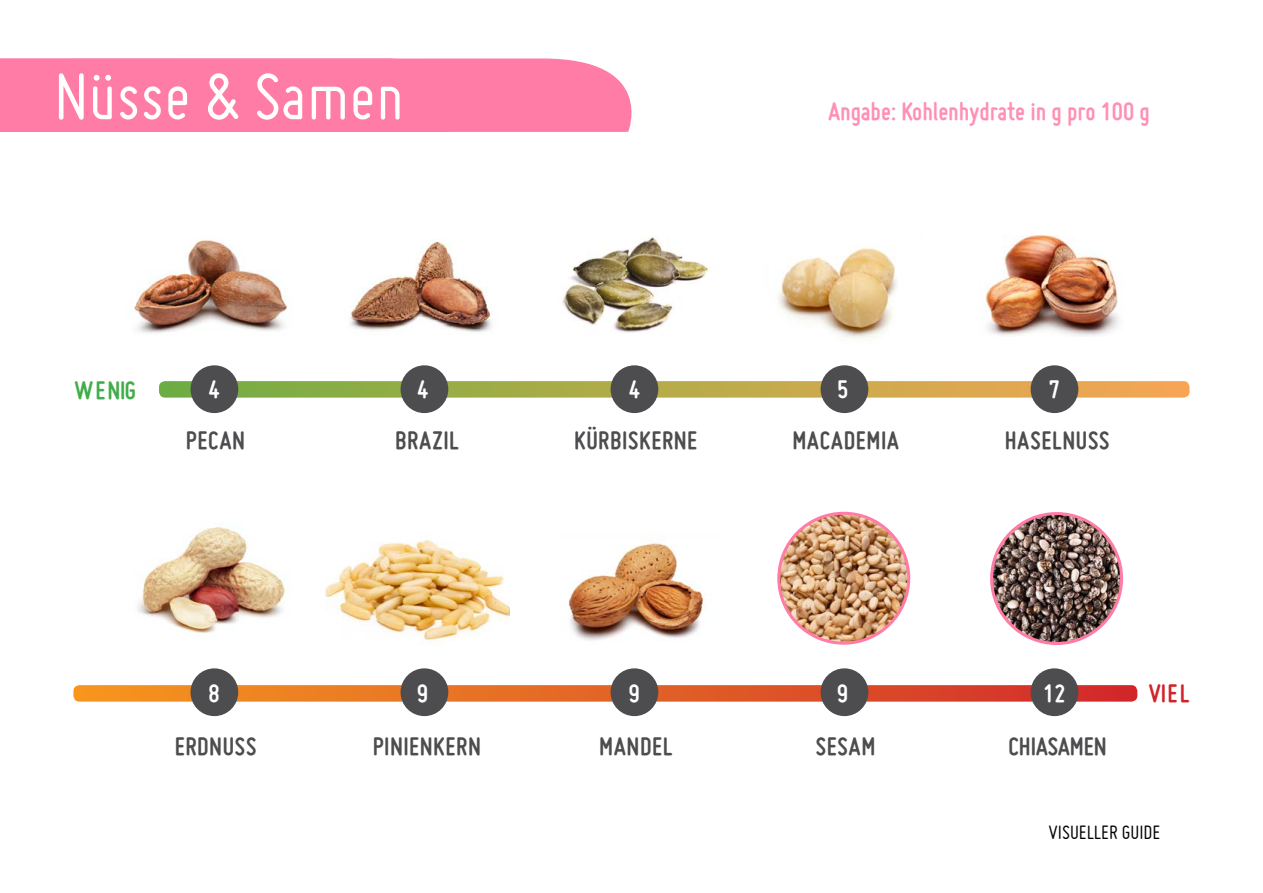
<style>
.page{position:relative;width:1263px;height:893px;background:#fff}
.page>*{position:absolute;margin:0;border:0;box-sizing:border-box;transform-origin:0 0}
.t1{font:72px "Miso";color:#fff}
.t2{font:700 27px "Miso";letter-spacing:.025em;color:#4d4d4f}
.t3{font:700 27px "Miso";color:#ff90b3}
.t4{font:700 27px "Miso";color:#fff}
.t5{font:700 27px "Miso";color:#4d4d4f}
.t6{font:700 27px "Miso";letter-spacing:.035em;color:#41ad49}
.t7{font:700 27px "Miso";color:#d2232a}
.t8{font:21px "Miso";color:#000}
</style>
<div class="page">
<svg style="left:470px;top:59px;width:162px;height:73px;background:#ff85ac"></svg>
<svg style="left:159px;top:381px;width:1030px;height:17px;background:#b8ac50"></svg>
<div style="left:0;top:59px;width:470px;height:73px;background:#ff7ca6"></div>
<svg style="left:73px;top:685px;width:1064px;height:17px;background:#e3682c"></svg>
<img style="left:134px;top:240px;width:154px;height:93px">
<img style="left:137px;top:527px;width:148px;height:106px">
<img style="left:350px;top:239px;width:143px;height:93px">
<img style="left:778px;top:248px;width:119px;height:91px">
<img style="left:568px;top:539px;width:137px;height:102px">
<img style="left:985px;top:235px;width:135px;height:101px">
<img style="left:992px;top:514px;width:129px;height:129px;border-radius:65px">
<div style="left:990px;top:512px;width:133px;height:133px;border:3px solid #ff7ca6;border-radius:50%"></div>
<img style="left:779px;top:513px;width:130px;height:130px;border-radius:65px">
<div style="left:777px;top:512px;width:133px;height:133px;border:3px solid #ff7ca6;border-radius:50%"></div>
<img style="left:562px;top:237px;width:147px;height:96px">
<img style="left:325px;top:540px;width:184px;height:101px">
<div style="left:190px;top:365px;width:48px;height:48px;background:#4d4d4f;border-radius:50%"></div>
<div style="left:401px;top:365px;width:47px;height:48px;background:#4d4d4f;border-radius:50%"></div>
<div style="left:610px;top:365px;width:48px;height:48px;background:#4d4d4f;border-radius:50%"></div>
<div style="left:820px;top:365px;width:48px;height:48px;background:#4d4d4f;border-radius:50%"></div>
<div style="left:1030px;top:365px;width:48px;height:48px;background:#4d4d4f;border-radius:50%"></div>
<div style="left:190px;top:668px;width:48px;height:48px;background:#4d4d4f;border-radius:50%"></div>
<div style="left:401px;top:668px;width:47px;height:48px;background:#4d4d4f;border-radius:50%"></div>
<div style="left:610px;top:668px;width:48px;height:48px;background:#4d4d4f;border-radius:50%"></div>
<div style="left:820px;top:668px;width:48px;height:48px;background:#4d4d4f;border-radius:50%"></div>
<div style="left:1030px;top:668px;width:48px;height:48px;background:#4d4d4f;border-radius:50%"></div>
<h1 class="t1" style="left:54px;top:57px;width:351px">Nüsse &amp; Samen</h1>
<p class="t3" style="left:828px;top:96px;width:323px">Angabe: Kohlenhydrate in g pro 100 g</p>
<p class="t6" style="left:74px;top:375px;width:63px">WENIG</p>
<p class="t4" style="left:209px;top:374px;width:13px">4</p>
<p class="t4" style="left:417px;top:374px;width:13px">4</p>
<p class="t4" style="left:629px;top:374px;width:13px">4</p>
<p class="t4" style="left:837px;top:374px;width:13px">5</p>
<p class="t4" style="left:1049px;top:374px;width:13px">7</p>
<p class="t2" style="left:186px;top:425px;width:61px">PECAN</p>
<p class="t2" style="left:395px;top:425px;width:65px">BRAZIL</p>
<p class="t2" style="left:574px;top:425px;width:125px">KÜRBISKERNE</p>
<p class="t2" style="left:792px;top:425px;width:108px">MACADEMIA</p>
<p class="t2" style="left:1005px;top:425px;width:106px">HASELNUSS</p>
<p class="t4" style="left:209px;top:678px;width:13px">8</p>
<p class="t4" style="left:417px;top:678px;width:13px">9</p>
<p class="t4" style="left:629px;top:678px;width:13px">9</p>
<p class="t4" style="left:837px;top:678px;width:13px">9</p>
<p class="t4" style="left:1043px;top:678px;width:24px">12</p>
<p class="t2" style="left:175px;top:731px;width:83px">ERDNUSS</p>
<p class="t2" style="left:373px;top:731px;width:110px">PINIENKERN</p>
<p class="t2" style="left:599px;top:731px;width:74px">MANDEL</p>
<p class="t2" style="left:816px;top:731px;width:61px">SESAM</p>
<p class="t5" style="left:1008px;top:731px;width:100px">CHIASAMEN</p>
<p class="t7" style="left:1149px;top:678px;width:42px">VIEL</p>
<p class="t8" style="left:1048px;top:821px;width:113px">VISUELLER GUIDE</p>
</div>
